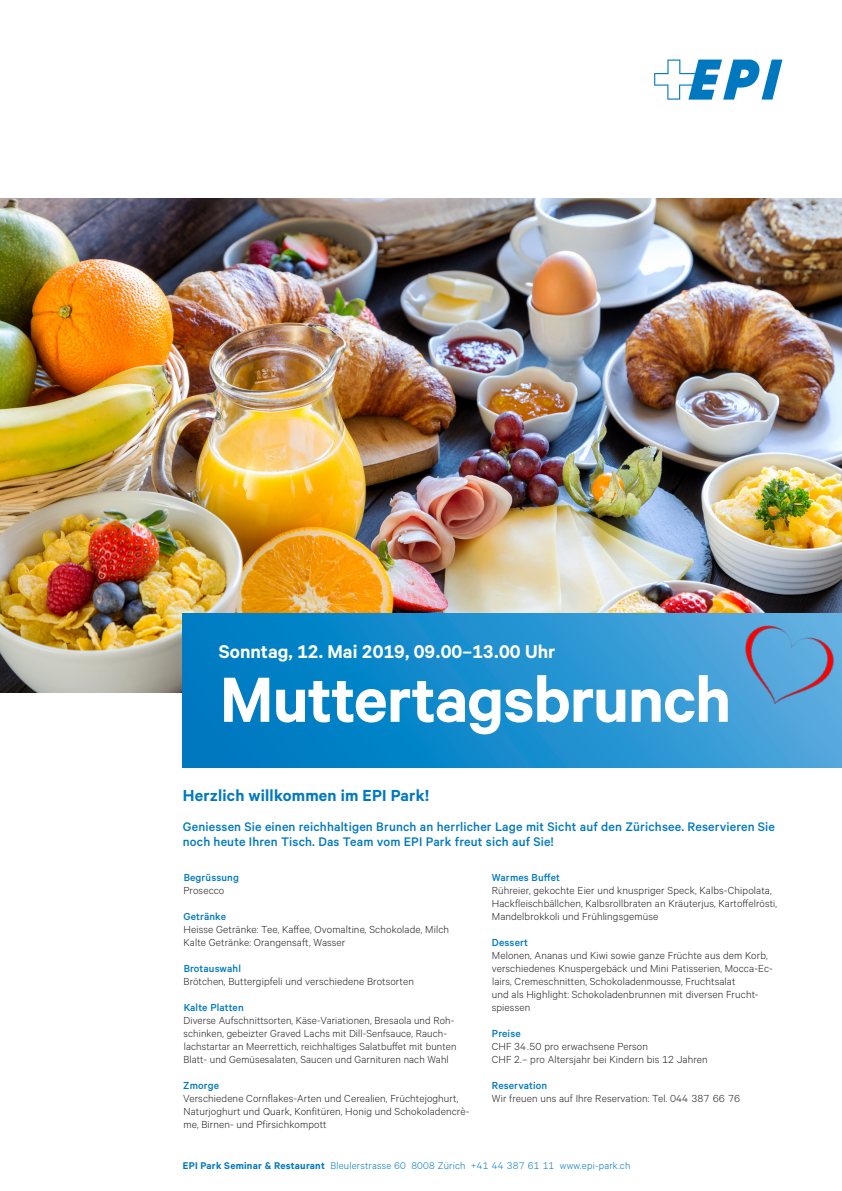
<style>
.page{position:relative;width:842px;height:1191px;background:#fff}
.page>*{position:absolute;margin:0;border:0;box-sizing:border-box;transform-origin:0 0}
.Lead_alt{font:600 71.8px "Calibre";letter-spacing:-.015em;color:#fff}
.Lead_alt-2{font:600 20.7px "Calibre";color:#fff}
.Text___Lauftext{font:600 18px "Calibre";letter-spacing:.01em;color:#0078c0}
.Text___Lauftext-2{font:500 14px/15px "Calibre";letter-spacing:.01em;color:#0078c0}
.Text___Lauftext-3{font:300 11.5px/13px "Calibre";letter-spacing:.01em;color:#231f20}
.Text___Lauftext-4{font:500 11.5px "Calibre";letter-spacing:.01em;color:#0078c0}
.Text___Absender_Kont{font:300 11px "Calibre";letter-spacing:.02em;color:#0078c0}
.s1{font-weight:600}
</style>
<div class="page">
<img style="left:0;top:198px;width:842px;height:494px">
<svg style="left:183px;top:613px;width:659px;height:154px"></svg>
<svg style="left:654px;top:60px;width:128px;height:40px"></svg>
<img style="left:719px;top:591px;width:123px;height:160px">
<p class="Lead_alt-2" style="left:219px;top:639px;width:338px">Sonntag, 12. Mai 2019, 09.00–13.00 Uhr</p>
<p class="Lead_alt" style="left:220px;top:657px;width:513px">Muttertagsbrunch</p>
<p class="Text___Lauftext" style="left:183px;top:784px;width:248px">Herzlich willkommen im EPI Park!</p>
<p class="Text___Lauftext-2" style="left:183px;top:818px;width:594px">Geniessen Sie einen reichhaltigen Brunch an herrlicher Lage mit Sicht auf den Zürichsee. Reservieren Sie noch heute Ihren Tisch. Das Team vom EPI Park freut sich auf Sie!</p>
<p class="Text___Lauftext-4" style="left:184px;top:870px;width:57px">Begrüssung</p>
<p class="Text___Lauftext-3" style="left:184px;top:883px;width:42px">Prosecco</p>
<p class="Text___Lauftext-4" style="left:183px;top:909px;width:44px">Getränke</p>
<p class="Text___Lauftext-3" style="left:184px;top:922px;width:267px">Heisse Getränke: Tee, Kaffee, Ovomaltine, Schokolade, Milch<br>Kalte Getränke: Orangensaft, Wasser</p>
<p class="Text___Lauftext-4" style="left:184px;top:961px;width:59px">Brotauswahl</p>
<p class="Text___Lauftext-3" style="left:184px;top:974px;width:232px">Brötchen, Buttergipfeli und verschiedene Brotsorten</p>
<p class="Text___Lauftext-4" style="left:184px;top:1000px;width:62px">Kalte Platten</p>
<p class="Text___Lauftext-3" style="left:183px;top:1013px;width:275px">Diverse Aufschnittsorten, Käse-Variationen, Bresaola und Roh&shy;schinken, gebeizter Graved Lachs mit Dill-Senfsauce, Rauch&shy;lachstartar an Meerrettich, reichhaltiges Salatbuffet mit bunten Blatt- und Gemüsesalaten, Saucen und Garnituren nach Wahl</p>
<p class="Text___Lauftext-4" style="left:183px;top:1078px;width:37px">Zmorge</p>
<p class="Text___Lauftext-3" style="left:183px;top:1091px;width:288px">Verschiedene Cornflakes-Arten und Cerealien, Früchtejoghurt,<br>Naturjoghurt und Quark, Konfitüren, Honig und Schokoladencrè&shy;me, Birnen- und Pfirsichkompott</p>
<p class="Text___Lauftext-4" style="left:492px;top:870px;width:70px">Warmes Buffet</p>
<p class="Text___Lauftext-3" style="left:492px;top:883px;width:287px">Rühreier, gekochte Eier und knuspriger Speck, Kalbs-Chipolata,<br>Hackfleischbällchen, Kalbsrollbraten an Kräuterjus, Kartoffelrösti,<br>Mandelbrokkoli und Frühlingsgemüse</p>
<p class="Text___Lauftext-4" style="left:492px;top:935px;width:37px">Dessert</p>
<p class="Text___Lauftext-3" style="left:492px;top:948px;width:283px">Melonen, Ananas und Kiwi sowie ganze Früchte aus dem Korb, verschiedenes Knuspergebäck und Mini Patisserien, Mocca-Ec&shy;lairs, Cremeschnitten, Schokoladenmousse, Fruchtsalat</p>
<p class="Text___Lauftext-3" style="left:492px;top:987px;width:268px">und als Highlight: Schokoladenbrunnen mit diversen Frucht&shy;spiessen</p>
<p class="Text___Lauftext-4" style="left:492px;top:1026px;width:30px">Preise</p>
<p class="Text___Lauftext-3" style="left:492px;top:1039px;width:158px">CHF 34.50 pro erwachsene Person</p>
<p class="Text___Lauftext-3" style="left:492px;top:1052px;width:218px">CHF 2.– pro Altersjahr bei Kindern bis 12 Jahren</p>
<p class="Text___Lauftext-4" style="left:492px;top:1078px;width:57px">Reservation</p>
<p class="Text___Lauftext-3" style="left:492px;top:1091px;width:250px">Wir freuen uns auf Ihre Reservation: Tel. 044 387 66 76</p>
<p class="Text___Absender_Kont" style="left:183px;top:1159px;width:449px"><span class="s1">EPI Park Seminar &amp; Restaurant</span> Bleulerstrasse 60 8008 Zürich +41 44 387 61 11 www.epi-park.ch</p>
</div>
